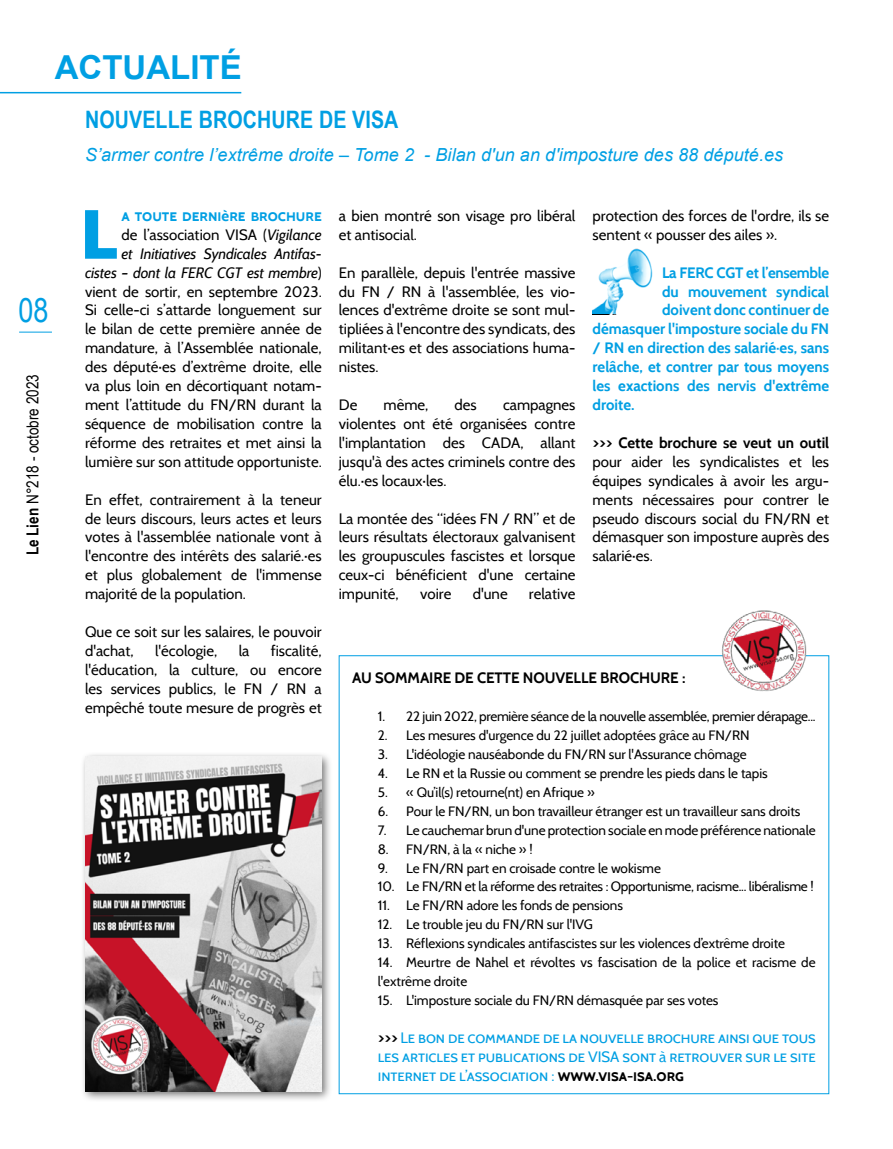
<style>
.page{position:relative;width:893px;height:1149px;background:#fff}
.page>*{position:absolute;margin:0;border:0;box-sizing:border-box;transform-origin:0 0}
.t1{font:800 67.95px "Open Sans";color:#009fe3}
.t2{font:700 33px "Arial";color:#009fe3}
.t3{font:33px "Arial Narrow";color:#009fe3}
.t4{font:700 24px "Arial Narrow";letter-spacing:.005em;color:#009fe3}
.t5{font:italic 18px "Arial";letter-spacing:.005em;color:#009fe3}
.t6{font:16.5px "Arial Narrow";color:#000}
.t7{font:15px/18.9px "Cabin";color:#000;text-align:justify}
.t8{font:700 15px "Cabin";color:#009fe3}
.t9{font:15px/18.9px "Cabin";letter-spacing:-.005em;color:#009fe3;text-align:justify}
.t10{font:700 15px "Cabin";letter-spacing:-.005em;color:#000}
.t11{font:700 15px "Cabin";letter-spacing:-.02em;color:#009fe3}
.t12{font:13.5px/18.9px "Cabin";letter-spacing:-.005em;color:#000}
.s1{font-weight:700}
.s2{font-weight:700;color:#009fe3}
.s3{font-style:italic}
.s4{font-weight:700;color:#000}
</style>
<div class="page">
<hr style="left:19px;top:332px;width:33px;height:1px;background:#009fe3">
<hr style="left:0;top:92px;width:241px;height:1px;background:#009fe3">
<div style="left:80px;top:751px;width:252px;height:350px;background:#000;opacity:.54"></div>
<img style="left:85px;top:756px;width:236px;height:334px">
<img style="left:718px;top:610px;width:90px;height:82px">
<svg style="left:592px;top:249px;width:61px;height:65px"></svg>
<h2 class="t2" style="left:55px;top:46px;width:188px">ACTUALITÉ</h2>
<h2 class="t3" style="left:18px;top:286px;width:32px">08</h2>
<p class="t6" style="left:21px;top:555px;width:183px;rotate:-90deg"><span class="s1">Le Lien</span> N°218 - octobre 2023</p>
<h3 class="t4" style="left:85px;top:101px;width:315px">NOUVELLE BROCHURE DE VISA</h3>
<p class="t5" style="left:85px;top:143px;width:700px">S’armer contre l’extrême droite – Tome 2 - Bilan d'un an d'imposture des 88 député.es</p>
<p class="t7" style="left:85px;top:206px;width:238px;text-align:right"><span class="s2">a toute dernière brochure<br></span>de l’association VISA (<span class="s3">Vigilance<br>et Initiatives Syndicales Antifas-<br>cistes – dont la FERC CGT est membre</span>) vient de sortir, en septembre 2023.<br>Si celle-ci s’attarde longuement sur le bilan de cette première année de mandature, à l’Assemblée nationale, des député·es d’extrême droite, elle va plus loin en décortiquant notam&shy;ment l’attitude du FN/RN durant la séquence de mobilisation contre la réforme des retraites et met ainsi la lumière sur son attitude opportuniste.</p>
<p class="t7" style="left:85px;top:489px;width:238px">En effet, contrairement à la teneur de leurs discours, leurs actes et leurs votes à l'assemblée nationale vont à l'encontre des intérêts des salarié.·es et plus globalement de l'immense majorité de la population.</p>
<p class="t7" style="left:85px;top:622px;width:238px">Que ce soit sur les salaires, le pouvoir d'achat,</p>
<h1 class="t1" style="left:80px;top:182px;width:41px">L</h1>
<p class="t7" style="left:85px;top:641px;width:238px;text-indent:186px">fiscalité, l'éducation, la culture, ou encore les services publics, le FN / RN a empêché toute mesure de progrès et</p>
<p class="t7" style="left:155px;top:641px;width:64px">l'écologie,</p>
<p class="t7" style="left:239px;top:641px;width:12px">la</p>
<p class="t7" style="left:339px;top:206px;width:238px">a bien montré son visage pro libéral et antisocial.</p>
<p class="t7" style="left:339px;top:263px;width:238px">En parallèle, depuis l'entrée massive du FN / RN à l'assemblée, les vio&shy;lences d'extrême droite se sont mul&shy;tipliées à l'encontre des syndicats, des militant·es et des associations huma&shy;nistes.</p>
<p class="t7" style="left:339px;top:395px;width:20px">De</p>
<p class="t7" style="left:384px;top:395px;width:46px">même,</p>
<p class="t7" style="left:455px;top:395px;width:24px">des</p>
<p class="t7" style="left:339px;top:395px;width:238px;text-indent:164px">campagnes violentes ont été organisées contre l'implantation des CADA, allant jusqu'à des actes criminels contre des élu.·es locaux·les.</p>
<p class="t7" style="left:339px;top:508px;width:238px">La montée des “idées FN / RN” et de leurs résultats électoraux galvanisent les groupuscules fascistes et lorsque ceux-ci bénéficient d'une certaine impunité,</p>
<p class="t7" style="left:420px;top:584px;width:33px">voire</p>
<p class="t7" style="left:473px;top:584px;width:36px">d'une</p>
<p class="t7" style="left:529px;top:584px;width:48px">relative</p>
<p class="t7" style="left:592px;top:206px;width:238px">protection des forces de l'ordre, ils se sentent « pousser des ailes ».</p>
<p class="t11" style="left:662px;top:263px;width:169px">La FERC CGT et l’ensemble</p>
<p class="t8" style="left:662px;top:282px;width:169px">du mouvement syndical</p>
<p class="t8" style="left:662px;top:301px;width:169px">doivent donc continuer de</p>
<p class="t8" style="left:592px;top:320px;width:238px">démasquer l'imposture sociale du FN</p>
<p class="t8" style="left:592px;top:339px;width:238px">/ RN en direction des salarié·es, sans</p>
<p class="t8" style="left:592px;top:358px;width:238px">relâche, et contrer par tous moyens</p>
<p class="t8" style="left:592px;top:376px;width:238px">les exactions des nervis d'extrême</p>
<p class="t8" style="left:592px;top:395px;width:44px">droite.</p>
<p class="t10" style="left:592px;top:433px;width:238px">&gt;&gt;&gt; Cette brochure se veut un outil</p>
<p class="t7" style="left:592px;top:452px;width:238px">pour aider les syndicalistes et les équipes syndicales à avoir les argu&shy;ments nécessaires pour contrer le pseudo discours social du FN/RN et démasquer son imposture auprès des salarié·es.</p>
<p class="t10" style="left:352px;top:668px;width:335px">AU SOMMAIRE DE CETTE NOUVELLE BROCHURE :</p>
<p class="t12" style="left:378px;top:706px;width:439px">1. 22 juin 2022, première séance de la nouvelle assemblée, premier dérapage...</p>
<p class="t12" style="left:378px;top:725px;width:373px">2. Les mesures d'urgence du 22 juillet adoptées grâce au FN/RN</p>
<p class="t12" style="left:378px;top:744px;width:370px">3. L'idéologie nauséabonde du FN/RN sur l'Assurance chômage</p>
<p class="t12" style="left:378px;top:763px;width:391px">4. Le RN et la Russie ou comment se prendre les pieds dans le tapis</p>
<p class="t12" style="left:378px;top:782px;width:218px">5. « Qu’il(s) retourne(nt) en Afrique »</p>
<p class="t12" style="left:378px;top:801px;width:424px">6. Pour le FN/RN, un bon travailleur étranger est un travailleur sans droits</p>
<p class="t12" style="left:378px;top:820px;width:439px">7. Le cauchemar brun d'une protection sociale en mode préférence nationale</p>
<p class="t12" style="left:378px;top:839px;width:156px">8. FN/RN, à la « niche » !</p>
<p class="t12" style="left:378px;top:858px;width:285px">9. Le FN/RN part en croisade contre le wokisme</p>
<p class="t12" style="left:378px;top:876px;width:437px">10. Le FN/RN et la réforme des retraites : Opportunisme, racisme... libéralisme !</p>
<p class="t12" style="left:378px;top:895px;width:247px">11. Le FN/RN adore les fonds de pensions</p>
<p class="t12" style="left:378px;top:914px;width:217px">12. Le trouble jeu du FN/RN sur l'IVG</p>
<p class="t12" style="left:378px;top:933px;width:409px">13. Réflexions syndicales antifascistes sur les violences d’extrême droite</p>
<p class="t12" style="left:378px;top:952px;width:439px">14. Meurtre de Nahel et révoltes vs fascisation de la police et racisme de l'extrême droite</p>
<p class="t12" style="left:378px;top:990px;width:342px">15. L'imposture sociale du FN/RN démasquée par ses votes</p>
<p class="t9" style="left:378px;top:1027px;width:439px"><span class="s4">&gt;&gt;&gt;</span> Le bon de commande de la nouvelle brochure ainsi que tous les articles et publications de VISA sont à retrouver sur le site internet de l’association : <span class="s4">www.visa-isa.org</span></p>
</div>
